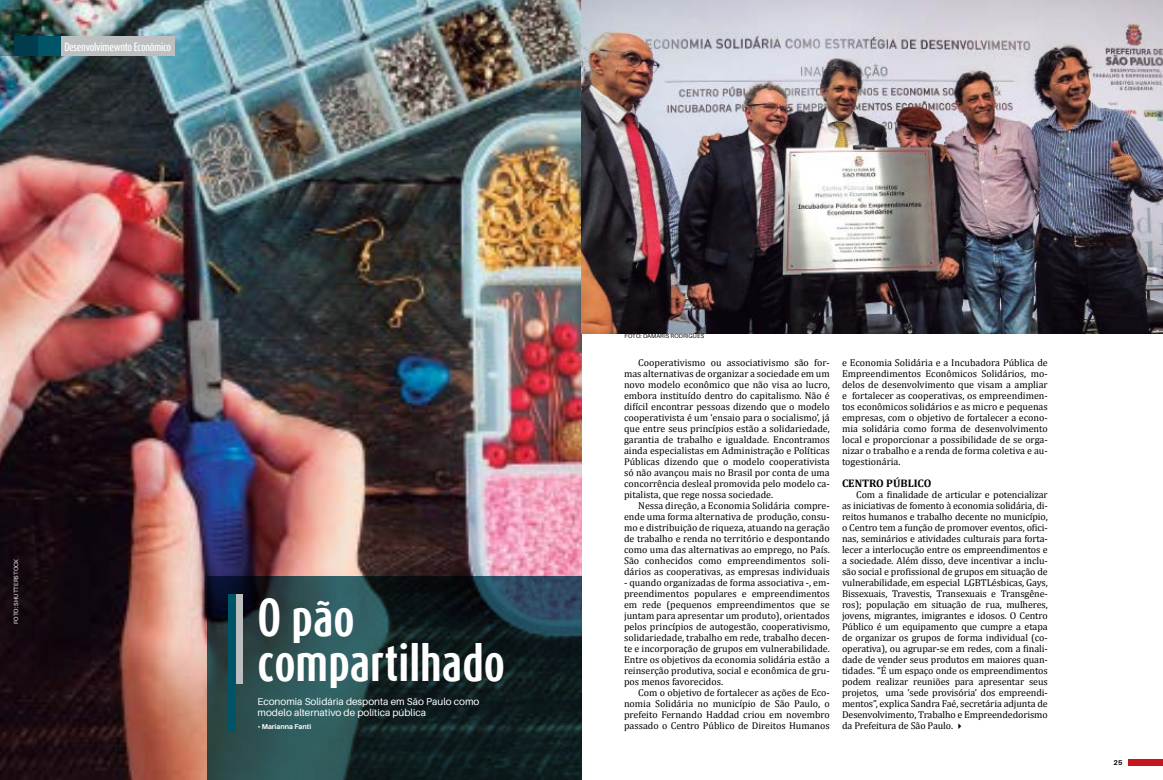
<style>
.page{position:relative;width:1163px;height:780px;background:#fff}
.page>*{position:absolute;margin:0;border:0;box-sizing:border-box;transform-origin:0 0}
.t1{font:700 45px/45px "Dax Compact";color:#fff}
.t2{font:700 11px "Cambria";color:#000}
.t3{font:10px/11px "Cambria";color:#000;text-align:justify}
.t4{font:10px/11px "Aileron";color:#fff}
.t5{font:500 10px "Dax Compact";letter-spacing:-.03em;color:#fff}
.t6{font:700 7px "Aileron";color:#fff}
.t7{font:700 7px "Aileron";color:#000}
.t8{font:6px "Aileron";letter-spacing:.01em;color:#000}
.t9{font:6px "Aileron";letter-spacing:.01em;color:#fff}
</style>
<div class="page">
<div style="left:1127px;top:759px;width:35px;height:6px;background:#c4161c"></div>
<img style="left:0;top:0;width:581px;height:780px">
<div style="left:61px;top:36px;width:113px;height:20px;background:#bcbec0"></div>
<div style="left:15px;top:36px;width:46px;height:20px;background:#005468"></div>
<svg style="left:0;top:36px;width:38px;height:20px"></svg>
<img style="left:581px;top:0;width:581px;height:333px">
<svg style="left:207px;top:576px;width:374px;height:204px;background:#1c3438"></svg>
<div style="left:235px;top:594px;width:8px;height:89px;background:#bcbec0"></div>
<div style="left:228px;top:594px;width:7px;height:137px;background:#005468"></div>
<p class="t5" style="left:64px;top:40px;width:108px">Desenvolvimewnto Econômico</p>
<p class="t9" style="left:13px;top:624px;width:67px;rotate:-90deg">foto: Shutterstoc k</p>
<p class="t8" style="left:624px;top:333px;width:24px">Foto: damaris</p>
<p class="t8" style="left:670px;top:333px;width:13px">rodrigues</p>
<p class="t3" style="left:841px;top:357px;width:207px">e Economia Solidária e a Incubadora Pública de Empreendimentos Econômicos Solidários, mo&shy;delos de desenvolvimento que visam a ampliar e fortalecer as cooperativas, os empreendimen&shy;tos econômicos solidários e as micro e pequenas empresas, com o objetivo de fortalecer a econo&shy;mia solidária como forma de desenvolvimento local e proporcionar a possibilidade de se orga&shy;nizar o trabalho e a renda de forma coletiva e au&shy;togestionária.</p>
<p class="t2" style="left:841px;top:475px;width:66px">CENTRO PÚBLICO</p>
<p class="t3" style="left:841px;top:489px;width:207px;text-indent:14px">Com a finalidade de articular e potencializar as iniciativas de fomento à economia solidária, di&shy;reitos humanos e trabalho decente no município, o Centro tem a função de promover eventos, ofici&shy;nas, seminários e atividades culturais para forta&shy;lecer a interlocução entre os empreendimentos e a sociedade. Além disso, deve incentivar a inclu&shy;são social e profissional de grupos em situação de vulnerabilidade, em especial LGBTLésbicas, Gays, Bissexuais, Travestis, Transexuais e Transgêne&shy;ros); população em situação de rua, mulheres, jovens, migrantes, imigrantes e idosos. O Centro Público é um equipamento que cumpre a etapa de organizar os grupos de forma individual (co&shy;operativa), ou agrupar-se em redes, com a finali&shy;dade de vender seus produtos em maiores quan&shy;tidades. “É um espaço onde os empreendimentos podem realizar reuniões para apresentar seus projetos, uma ‘sede provisória’ dos empreendi&shy;mentos”, explica Sandra Faé, secretária adjunta de Desenvolvimento, Trabalho e Empreendedorismo</p>
<p class="t3" style="left:624px;top:357px;width:207px;text-indent:14px">Cooperativismo ou associativismo são for&shy;mas alternativas de organizar a sociedade em um novo modelo econômico que não visa ao lucro, embora instituído dentro do capitalismo. Não é difícil encontrar pessoas dizendo que o modelo cooperativista é um ‘ensaio para o socialismo’, já que entre seus princípios estão a solidariedade, garantia de trabalho e igualdade. Encontramos ainda especialistas em Administração e Políticas Públicas dizendo que o modelo cooperativista só não avançou mais no Brasil por conta de uma concorrência desleal promovida pelo modelo ca&shy;pitalista, que rege nossa sociedade.</p>
<p class="t3" style="left:624px;top:500px;width:207px;text-indent:14px">Nessa direção, a Economia Solidária compre&shy;ende uma forma alternativa de produção, consu&shy;mo e distribuição de riqueza, atuando na geração de trabalho e renda no território e despontando como uma das alternativas ao emprego, no País.<br>São conhecidos como empreendimentos soli&shy;dários as cooperativas, as empresas individuais</p>
<p class="t3" style="left:624px;top:577px;width:207px">- quando organizadas de forma associativa -, em&shy;preendimentos populares e empreendimentos em rede (pequenos empreendimentos que se juntam para apresentar um produto), orientados pelos princípios de autogestão, cooperativismo, solidariedade, trabalho em rede, trabalho decen&shy;te e incorporação de grupos em vulnerabilidade.<br>Entre os objetivos da economia solidária estão a reinserção produtiva, social e econômica de gru&shy;pos menos favorecidos.</p>
<p class="t3" style="left:624px;top:687px;width:207px;text-indent:14px">Com o objetivo de fortalecer as ações de Eco&shy;nomia Solidária no município de São Paulo, o prefeito Fernando Haddad criou em novembro passado o Centro Público de Direitos Humanos</p>
<h1 class="t1" style="left:257px;top:594px;width:249px">O pão compartilhado</h1>
<p class="t4" style="left:257px;top:696px;width:223px">Economia Solidária desponta em São Paulo como modelo alternativo de política pública</p>
<p class="t6" style="left:258px;top:722px;width:55px">• Marianna Fanti</p>
<p class="t3" style="left:841px;top:720px;width:124px">da Prefeitura de São Paulo. ✔</p>
<p class="t7" style="left:1113px;top:759px;width:10px">25</p>
</div>
